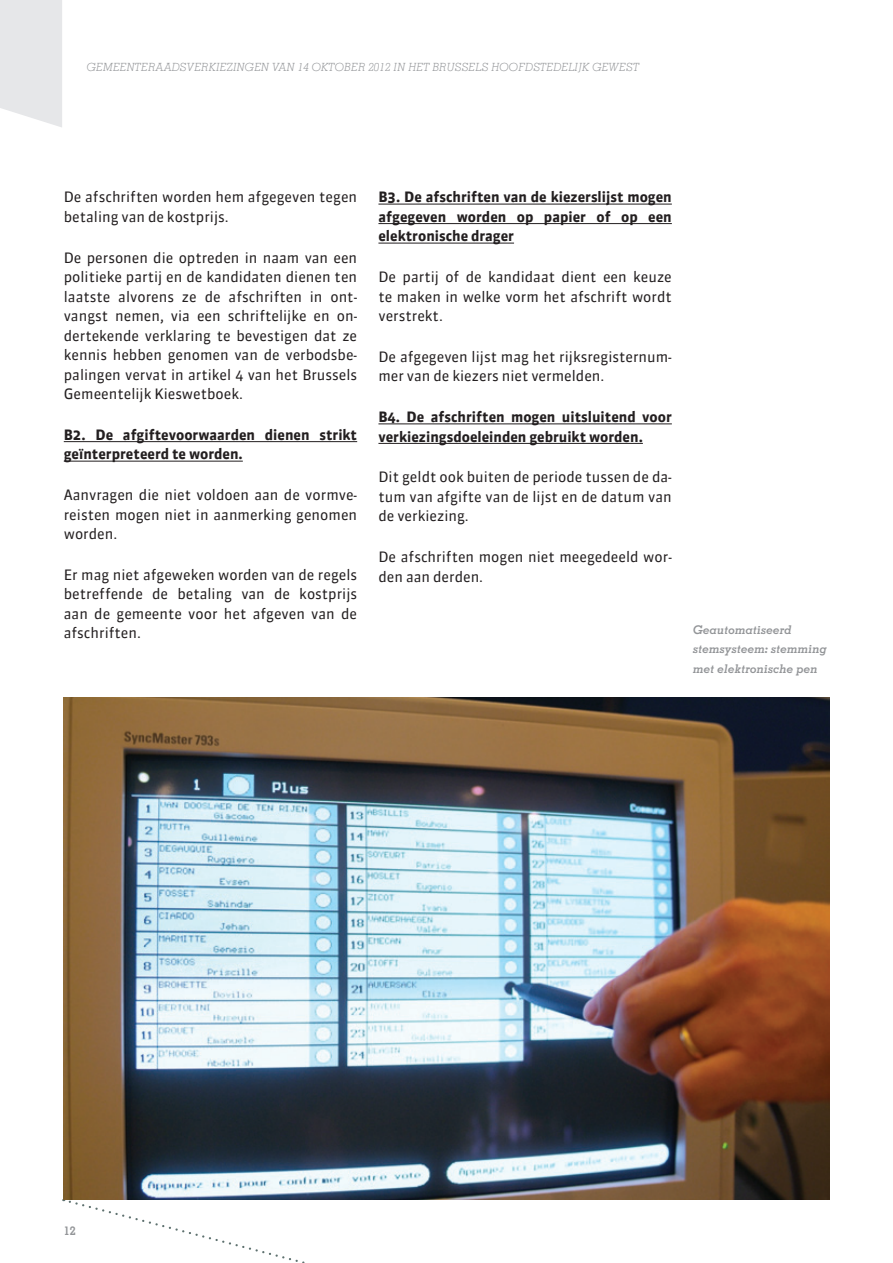
<style>
.page{position:relative;width:893px;height:1263px;background:#fff}
.page>*{position:absolute;margin:0;border:0;box-sizing:border-box;transform-origin:0 0}
.t1{font:14.25px/19.5px "Sanuk";color:#231f20;text-align:justify}
.t2{font:700 14.25px/19.5px "Sanuk";color:#231f20}
.t3{font:italic 700 12px/19.5px "Memphis LT Std";color:#939598}
.t4{font:700 12px "Memphis LT Std";color:#939598}
.t5{font:italic 300 11.25px "Memphis LT Std";color:#939598}
</style>
<div class="page">
<svg style="left:63px;top:1199px;width:464px;height:64px"></svg>
<svg style="left:0;top:0;width:62px;height:127px;background:#e7e8ea"></svg>
<hr style="left:64px;top:441px;width:293px;height:1px;background:#231f20">
<hr style="left:64px;top:461px;width:179px;height:1px;background:#231f20">
<img style="left:63px;top:697px;width:766px;height:502px">
<hr style="left:378px;top:204px;width:294px;height:1px;background:#231f20">
<hr style="left:378px;top:223px;width:294px;height:1px;background:#231f20">
<hr style="left:378px;top:243px;width:136px;height:1px;background:#231f20">
<hr style="left:378px;top:424px;width:294px;height:1px;background:#231f20">
<hr style="left:378px;top:443px;width:265px;height:1px;background:#231f20">
<p class="t5" style="left:87px;top:61px;width:554px">GEMEENTERAADSVERKIEZINGEN VAN 14 OKTOBER 2012 IN HET BRUSSELS HOOFDSTEDELIJK GEWEST</p>
<p class="t1" style="left:64px;top:187px;width:295px">De afschriften worden hem afgegeven tegen betaling van de kostprijs.</p>
<p class="t1" style="left:64px;top:248px;width:295px">De personen die optreden in naam van een politieke partij en de kandidaten dienen ten laatste alvorens ze de afschriften in ont&shy;vangst nemen, via een schriftelijke en on&shy;dertekende verklaring te bevestigen dat ze kennis hebben genomen van de verbodsbe&shy;palingen vervat in artikel 4 van het Brussels Gemeentelijk Kieswetboek.</p>
<p class="t2" style="left:64px;top:425px;width:295px">B2. De afgiftevoorwaarden dienen strikt geïnterpreteerd te worden.</p>
<p class="t1" style="left:64px;top:485px;width:295px">Aanvragen die niet voldoen aan de vormve&shy;reisten mogen niet in aanmerking genomen worden.</p>
<p class="t1" style="left:64px;top:565px;width:295px">Er mag niet afgeweken worden van de regels betreffende de betaling van de kostprijs aan de gemeente voor het afgeven van de afschriften.</p>
<p class="t2" style="left:378px;top:187px;width:295px;text-align:justify">B3. De afschriften van de kiezerslijst mogen afgegeven worden op papier of op een elektronische drager</p>
<p class="t1" style="left:378px;top:267px;width:295px">De partij of de kandidaat dient een keuze te maken in welke vorm het afschrift wordt verstrekt.</p>
<p class="t1" style="left:378px;top:347px;width:295px">De afgegeven lijst mag het rijksregisternum&shy;mer van de kiezers niet vermelden.</p>
<p class="t2" style="left:378px;top:407px;width:295px">B4. De afschriften mogen uitsluitend voor verkiezingsdoeleinden gebruikt worden.</p>
<p class="t1" style="left:378px;top:467px;width:295px">Dit geldt ook buiten de periode tussen de da&shy;tum van afgifte van de lijst en de datum van de verkiezing.</p>
<p class="t1" style="left:378px;top:547px;width:295px">De afschriften mogen niet meegedeeld wor&shy;den aan derden.</p>
<p class="t3" style="left:693px;top:620px;width:135px">Geautomatiseerd stemsysteem: stemming met elektronische pen</p>
<p class="t4" style="left:64px;top:1223px;width:13px">12</p>
</div>
